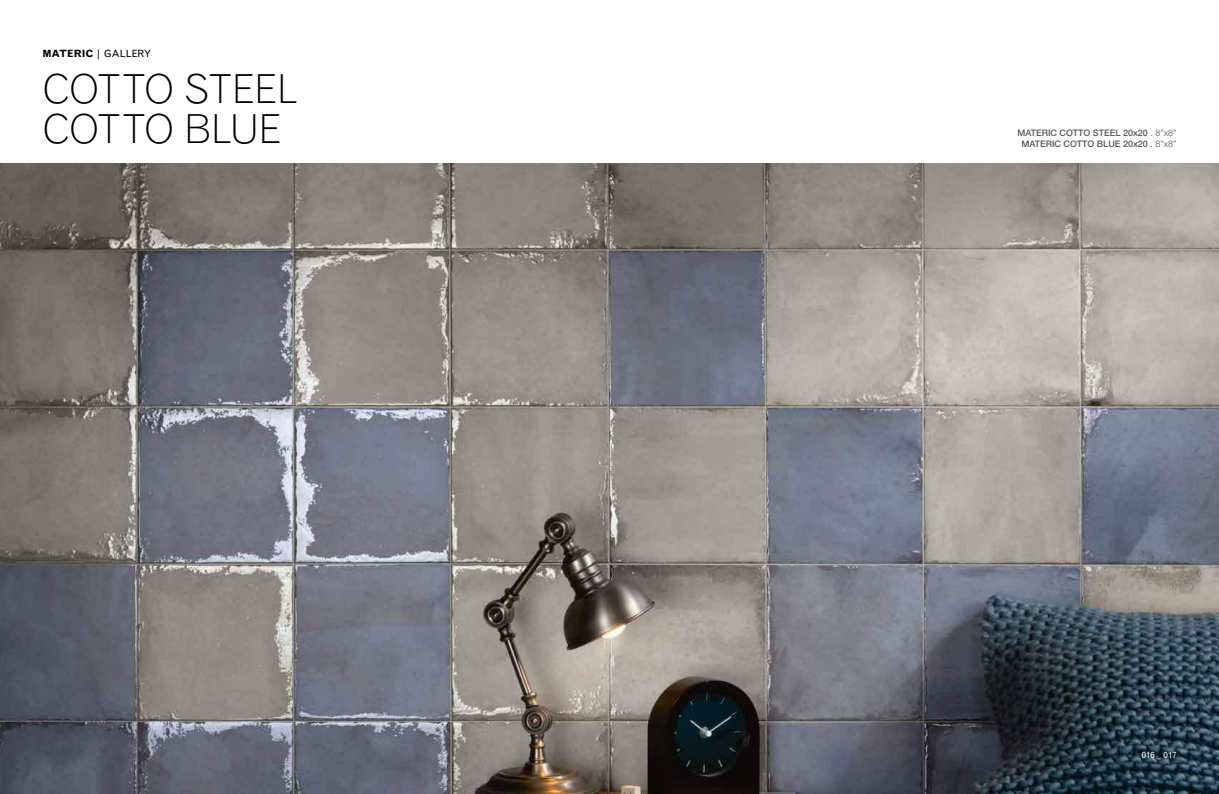
<style>
.page{position:relative;width:1219px;height:794px;background:#fff}
.page>*{position:absolute;margin:0;border:0;box-sizing:border-box;transform-origin:0 0}
.t1{font:300 40px/40.7px "Grotesque MT Std";letter-spacing:-.04em;color:#000}
.t2{font:10px "Grotesque MT Std";letter-spacing:-.01em;color:#000}
.t3{font:500 9px/10.8px "Helvetica Neue LT Std";color:#575656;text-align:center}
.t4{font:9px "Grotesque MT Std";letter-spacing:.005em;color:#fff}
.s1{font-weight:700}
.s2{font-weight:300}
</style>
<div class="page">
<img style="left:0;top:163px;width:1219px;height:631px">
<p class="t2" style="left:43px;top:48px;width:110px"><span class="s1">MATERIC</span> | GALLERY</p>
<h1 class="t1" style="left:43px;top:70px;width:257px">COTTO STEEL<br>COTTO BLUE</h1>
<p class="t3" style="left:1017px;top:128px;width:160px">MATERIC COTTO STEEL 20x20 <span class="s2">. 8”x8”<br></span>MATERIC COTTO BLUE 20x20 <span class="s2">. 8”x8”</span></p>
<p class="t4" style="left:1142px;top:750px;width:36px">016 _ 017</p>
</div>
